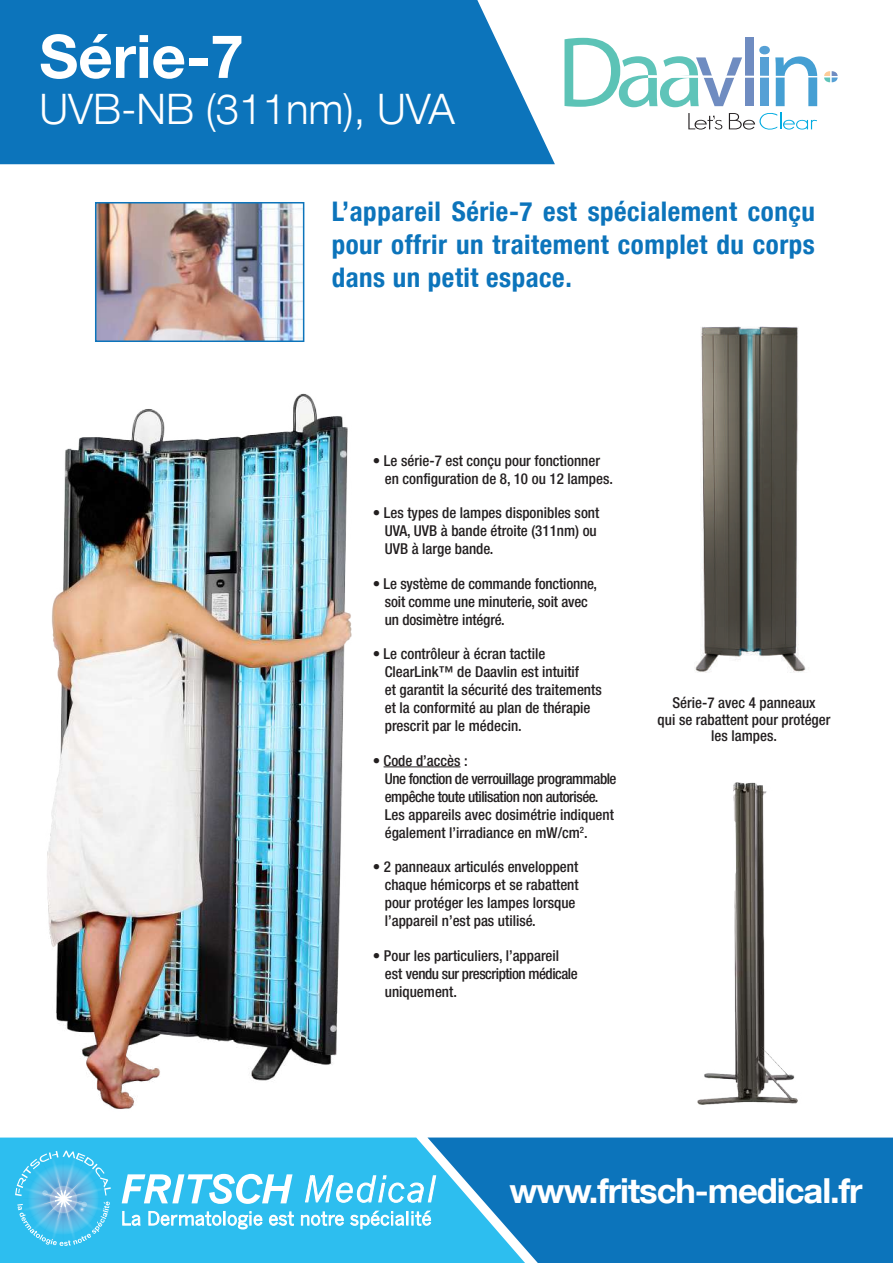
<style>
.page{position:relative;width:893px;height:1263px;background:#fff}
.page>*{position:absolute;margin:0;border:0;box-sizing:border-box;transform-origin:0 0}
.t1{font:700 60px "Helvetica Neue LT Com";color:#fff}
.t2{font:300 42px "Helvetica Neue LT Com";color:#fff}
.t3{font:700 34.5px "Helvetica Neue LT Com";letter-spacing:-.03em;color:#fff}
.t4{font:700 condensed 27px/33px "Helvetica Neue LT Com";letter-spacing:.02em;color:#0c74bb;text-align:justify}
.t5{font:500 condensed 15px/18px "Helvetica Neue LT Com";color:#231f20}
.t6{font:500 condensed 15px/18px "Helvetica Neue LT Com";letter-spacing:-.03em;color:#231f20}
</style>
<div class="page">
<img style="left:47px;top:393px;width:305px;height:716px">
<div style="left:525px;top:1137px;width:368px;height:126px;background:#0c74bb"></div>
<svg style="left:0;top:1137px;width:525px;height:126px;background:#31b5e7"></svg>
<svg style="left:305px;top:1174px;width:131px;height:29px"></svg>
<svg style="left:130px;top:1172px;width:164px;height:57px"></svg>
<svg style="left:301px;top:1211px;width:43px;height:15px"></svg>
<svg style="left:350px;top:1211px;width:81px;height:18px"></svg>
<div style="left:0;top:1137px;width:130px;height:118px;background:#2dbeef"></div>
<svg style="left:15px;top:1150px;width:96px;height:96px;background:#54c2ec"></svg>
<svg style="left:0;top:0;width:555px;height:164px;background:#1c7dbf"></svg>
<img style="left:98px;top:205px;width:203px;height:134px">
<div style="left:95px;top:202px;width:209px;height:140px;border:2px solid #0c74bb"></div>
<svg style="left:564px;top:38px;width:274px;height:92px"></svg>
<img style="left:697px;top:782px;width:101px;height:323px">
<hr style="left:384px;top:766px;width:76px;height:1px;background:#231f20">
<img style="left:694px;top:326px;width:112px;height:347px">
<h1 class="t1" style="left:39px;top:19px;width:206px">Série-7</h1>
<h2 class="t2" style="left:39px;top:84px;width:417px">UVB-NB (311nm), UVA</h2>
<h3 class="t4" style="left:332px;top:195px;width:485px">L’appareil Série-7 est spécialement conçu pour offrir un traitement complet du corps dans un petit espace.</h3>
<p class="t5" style="left:385px;top:451px;width:230px;text-indent:-12px">• Le série-7 est conçu pour fonctionner en configuration de 8, 10 ou 12 lampes.</p>
<p class="t5" style="left:385px;top:504px;width:216px;text-indent:-12px">• Les types de lampes disponibles sont<br>UVA, UVB à bande étroite (311nm) ou<br>UVB à large bande.</p>
<p class="t5" style="left:385px;top:574px;width:214px;text-indent:-12px">• Le système de commande fonctionne, soit comme une minuterie, soit avec un dosimètre intégré.</p>
<p class="t5" style="left:385px;top:645px;width:218px;text-indent:-12px">• Le contrôleur à écran tactile ClearLink™ de Daavlin est intuitif<br>et garantit la sécurité des traitements et la conformité au plan de thérapie prescrit par le médecin.</p>
<p class="t6" style="left:385px;top:751px;width:233px;text-indent:-12px">• Code d’accès :<br>Une fonction de verrouillage programmable empêche toute utilisation non autorisée.<br>Les appareils avec dosimétrie indiquent également l’irradiance en mW/cm<sup>2</sup>.</p>
<p class="t5" style="left:385px;top:858px;width:195px;text-indent:-12px">• 2 panneaux articulés enveloppent chaque hémicorps et se rabattent pour protéger les lampes lorsque l’appareil n’est pas utilisé.</p>
<p class="t5" style="left:385px;top:946px;width:194px;text-indent:-12px">• Pour les particuliers, l’appareil est vendu sur prescription médicale uniquement.</p>
<p class="t5" style="left:658px;top:694px;width:174px;line-height:16.5px;text-align:center">Série-7 avec 4 panneaux<br>qui se rabattent pour protéger les lampes.</p>
<h3 class="t3" style="left:510px;top:1168px;width:355px">www.fritsch-medical.fr</h3>
</div>
